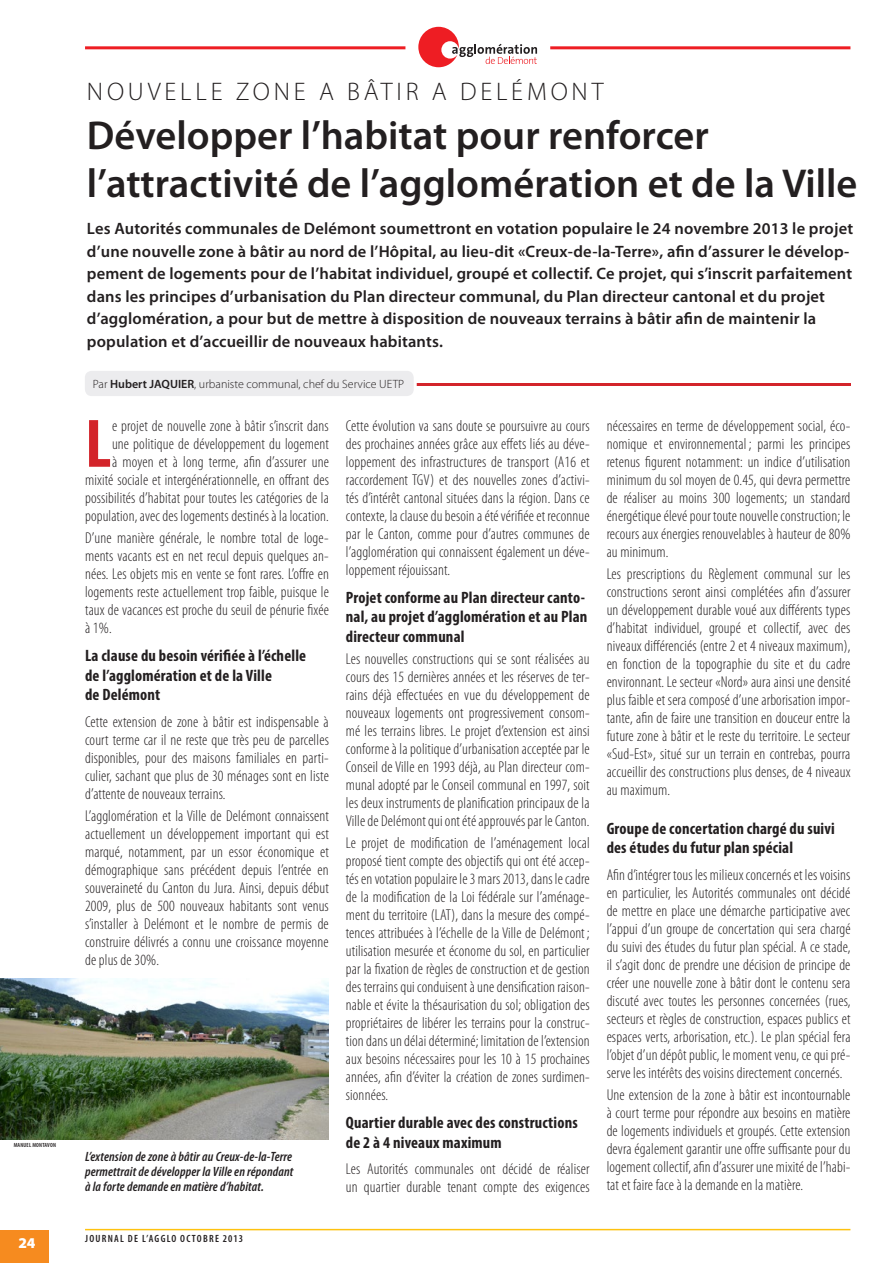
<style>
.page{position:relative;width:893px;height:1263px;background:#fff}
.page>*{position:absolute;margin:0;border:0;box-sizing:border-box;transform-origin:0 0}
.Lettrine{font:700 condensed 69.15px "Myriad Pro";color:#d3242a}
.TITRE_OK{font:600 40.5px "Myriad Pro";color:#231f20}
.TITRE_OK-2{font:300 25.5px "Myriad Pro";letter-spacing:.15em;color:#231f20}
.Chapeau{font:600 16.5px/22.5px "Myriad Pro";letter-spacing:.01em;color:#231f20}
.Sous-titre_Myriad{font:700 condensed 16.5px/19.5px "Myriad Pro";letter-spacing:.01em;color:#231f20}
.Texte_de_base{font:300 condensed 15.75px/18px "Myriad Pro";letter-spacing:.01em;color:#231f20;text-align:justify}
.Lettrine-2{font:300 condensed 15.75px/18px "Myriad Pro";letter-spacing:.01em;color:#231f20;text-align:right}
.t1{font:900 15px "Myriad Pro";color:#fff}
.Légendes{font:italic 600 condensed 13.5px/15px "Myriad Pro";letter-spacing:.01em;color:#231f20;text-align:justify}
.t2{font:300 12px "Myriad Pro";color:#231f20}
.t3{font:600 condensed 10.5px "Myriad Pro";letter-spacing:.12em;color:#231f20}
.Texte_de_base-2{font:600 condensed 6px "Myriad Pro";letter-spacing:.03em;color:#231f20}
.s1{font-weight:600}
</style>
<div class="page">
<div style="left:0;top:1230px;width:49px;height:33px;background:#f68b1f"></div>
<svg style="left:418px;top:27px;width:119px;height:40px"></svg>
<hr style="left:85px;top:46px;width:320px;height:3px;background:#ee1d23">
<hr style="left:550px;top:46px;width:300px;height:3px;background:#ee1d23">
<hr style="left:85px;top:1229px;width:765px;height:1px;background:#fec210">
<svg style="left:417px;top:383px;width:433px;height:3px"></svg>
<div style="left:83px;top:369px;width:332px;height:29px;background:#ececee;border-radius:9px"></div>
<div style="left:82px;top:368px;width:335px;height:31px;border:3px solid #fff;border-radius:9px"></div>
<img style="left:0;top:978px;width:329px;height:161px">
<p class="Texte_de_base-2" style="left:14px;top:1141px;width:44px">MANUEL MONTAVON</p>
<p class="TITRE_OK-2" style="left:87px;top:77px;width:518px">NOUVELLE ZONE A BÂTIR A DELÉMONT</p>
<p class="TITRE_OK" style="left:87px;top:113px;width:623px">Développer l’habitat pour renforcer</p>
<p class="TITRE_OK" style="left:87px;top:161px;width:772px">l’attractivité de l’agglomération et de la Ville</p>
<p class="Chapeau" style="left:87px;top:218px;width:768px">Les Autorités communales de Delémont soumettront en votation populaire le 24 novembre 2013 le projet d’une nouvelle zone à bâtir au nord de l’Hôpital, au lieu-dit «Creux-de-la-Terre», afin d’assurer le dévelop&shy;pement de logements pour de l’habitat individuel, groupé et collectif. Ce projet, qui s’inscrit parfaitement dans les principes d’urbanisation du Plan directeur communal, du Plan directeur cantonal et du projet d’agglomération, a pour but de mettre à disposition de nouveaux terrains à bâtir afin de maintenir la population et d’accueillir de nouveaux habitants.</p>
<p class="t2" style="left:93px;top:377px;width:313px">Par <span class="s1">Hubert JAQUIER</span>, urbaniste communal, chef du Service UETP</p>
<p class="Texte_de_base" style="left:346px;top:416px;width:245px">Cette évolution va sans doute se poursuivre au cours des prochaines années grâce aux effets liés au déve&shy;loppement des infrastructures de transport (A16 et raccordement TGV) et des nouvelles zones d’activi&shy;tés d’intérêt cantonal situées dans la région. Dans ce contexte, la clause du besoin a été vérifiée et reconnue par le Canton, comme pour d’autres communes de l’agglomération qui connaissent également un déve&shy;loppement réjouissant.</p>
<p class="Sous-titre_Myriad" style="left:346px;top:587px;width:243px">Projet conforme au Plan directeur canto&shy;nal, au projet d’agglomération et au Plan directeur communal</p>
<p class="Texte_de_base" style="left:346px;top:650px;width:245px">Les nouvelles constructions qui se sont réalisées au cours des 15 dernières années et les réserves de ter&shy;rains déjà effectuées en vue du développement de nouveaux logements ont progressivement consom&shy;mé les terrains libres. Le projet d’extension est ainsi conforme à la politique d’urbanisation acceptée par le Conseil de Ville en 1993 déjà, au Plan directeur com&shy;munal adopté par le Conseil communal en 1997, soit les deux instruments de planification principaux de la Ville de Delémont qui ont été approuvés par le Canton.</p>
<p class="Texte_de_base" style="left:346px;top:834px;width:245px">Le projet de modification de l’aménagement local proposé tient compte des objectifs qui ont été accep&shy;tés en votation populaire le 3 mars 2013, dans le cadre de la modification de la Loi fédérale sur l’aménage&shy;ment du territoire (LAT), dans la mesure des compé&shy;tences attribuées à l’échelle de la Ville de Delémont ; utilisation mesurée et économe du sol, en particulier par la fixation de règles de construction et de gestion des terrains qui conduisent à une densification raison&shy;nable et évite la thésaurisation du sol; obligation des propriétaires de libérer les terrains pour la construc&shy;tion dans un délai déterminé; limitation de l’extension aux besoins nécessaires pour les 10 à 15 prochaines années, afin d’éviter la création de zones surdimen&shy;sionnées.</p>
<p class="Sous-titre_Myriad" style="left:346px;top:1113px;width:233px">Quartier durable avec des constructions de 2 à 4 niveaux maximum</p>
<p class="Texte_de_base" style="left:346px;top:1160px;width:245px">Les Autorités communales ont décidé de réaliser un quartier durable tenant compte des exigences</p>
<p class="Lettrine-2" style="left:85px;top:416px;width:245px">e projet de nouvelle zone à bâtir s’inscrit dans<br>une politique de développement du logement<br>à moyen et à long terme, afin d’assurer une mixité sociale et intergénérationnelle, en offrant des possibilités d’habitat pour toutes les catégories de la population, avec des logements destinés à la location.</p>
<p class="Texte_de_base" style="left:85px;top:529px;width:245px">D’une manière générale, le nombre total de loge&shy;ments vacants est en net recul depuis quelques an&shy;nées. Les objets mis en vente se font rares. L’offre en logements reste actuellement trop faible, puisque le taux de vacances est proche du seuil de pénurie fixée à 1%.</p>
<p class="Sous-titre_Myriad" style="left:85px;top:645px;width:223px">La clause du besoin vérifiée à l’échelle de l’agglomération et de la Ville<br>de Delémont</p>
<p class="Texte_de_base" style="left:85px;top:712px;width:245px">Cette extension de zone à bâtir est indispensable à court terme car il ne reste que très peu de parcelles disponibles, pour des maisons familiales en parti&shy;culier, sachant que plus de 30 ménages sont en liste d’attente de nouveaux terrains.</p>
<p class="Texte_de_base" style="left:85px;top:806px;width:245px">L’agglomération et la Ville de Delémont connaissent actuellement un développement important qui est marqué, notamment, par un essor économique et démographique sans précédent depuis l’entrée en souveraineté du Canton du Jura. Ainsi, depuis début 2009, plus de 500 nouveaux habitants sont venus s’installer à Delémont et le nombre de permis de construire délivrés a connu une croissance moyenne de plus de 30%.</p>
<p class="Texte_de_base" style="left:607px;top:416px;width:245px">nécessaires en terme de développement social, éco&shy;nomique et environnemental ; parmi les principes retenus figurent notamment: un indice d’utilisation minimum du sol moyen de 0.45, qui devra permettre de réaliser au moins 300 logements; un standard énergétique élevé pour toute nouvelle construction; le recours aux énergies renouvelables à hauteur de 80% au minimum.</p>
<p class="Texte_de_base" style="left:607px;top:565px;width:245px">Les prescriptions du Règlement communal sur les constructions seront ainsi complétées afin d’assurer un développement durable voué aux différents types d’habitat individuel, groupé et collectif, avec des niveaux différenciés (entre 2 et 4 niveaux maximum), en fonction de la topographie du site et du cadre environnant. Le secteur «Nord» aura ainsi une densité plus faible et sera composé d’une arborisation impor&shy;tante, afin de faire une transition en douceur entre la future zone à bâtir et le reste du territoire. Le secteur «Sud-Est», situé sur un terrain en contrebas, pourra accueillir des constructions plus denses, de 4 niveaux au maximum.</p>
<p class="Sous-titre_Myriad" style="left:607px;top:818px;width:230px">Groupe de concertation chargé du suivi des études du futur plan spécial</p>
<p class="Texte_de_base" style="left:607px;top:865px;width:245px">Afin d’intégrer tous les milieux concernés et les voisins en particulier, les Autorités communales ont décidé de mettre en place une démarche participative avec l’appui d’un groupe de concertation qui sera chargé du suivi des études du futur plan spécial. A ce stade, il s’agit donc de prendre une décision de principe de créer une nouvelle zone à bâtir dont le contenu sera discuté avec toutes les personnes concernées (rues, secteurs et règles de construction, espaces publics et espaces verts, arborisation, etc.). Le plan spécial fera l’objet d’un dépôt public, le moment venu, ce qui pré&shy;serve les intérêts des voisins directement concernés.</p>
<p class="Texte_de_base" style="left:607px;top:1086px;width:245px">Une extension de la zone à bâtir est incontournable à court terme pour répondre aux besoins en matière de logements individuels et groupés. Cette extension devra également garantir une offre suffisante pour du logement collectif, afin d’assurer une mixité de l’habi&shy;tat et faire face à la demande en la matière.</p>
<p class="Lettrine" style="left:85px;top:400px;width:28px">L</p>
<p class="Légendes" style="left:85px;top:1149px;width:210px">L’extension de zone à bâtir au Creux-de-la-Terre permettrait de développer la Ville en répondant à la forte demande en matière d’habitat.</p>
<p class="t1" style="left:18px;top:1234px;width:19px">24</p>
<p class="t3" style="left:85px;top:1232px;width:159px">JOURNAL DE L’AGGLO OCTOBRE 2013</p>
</div>
